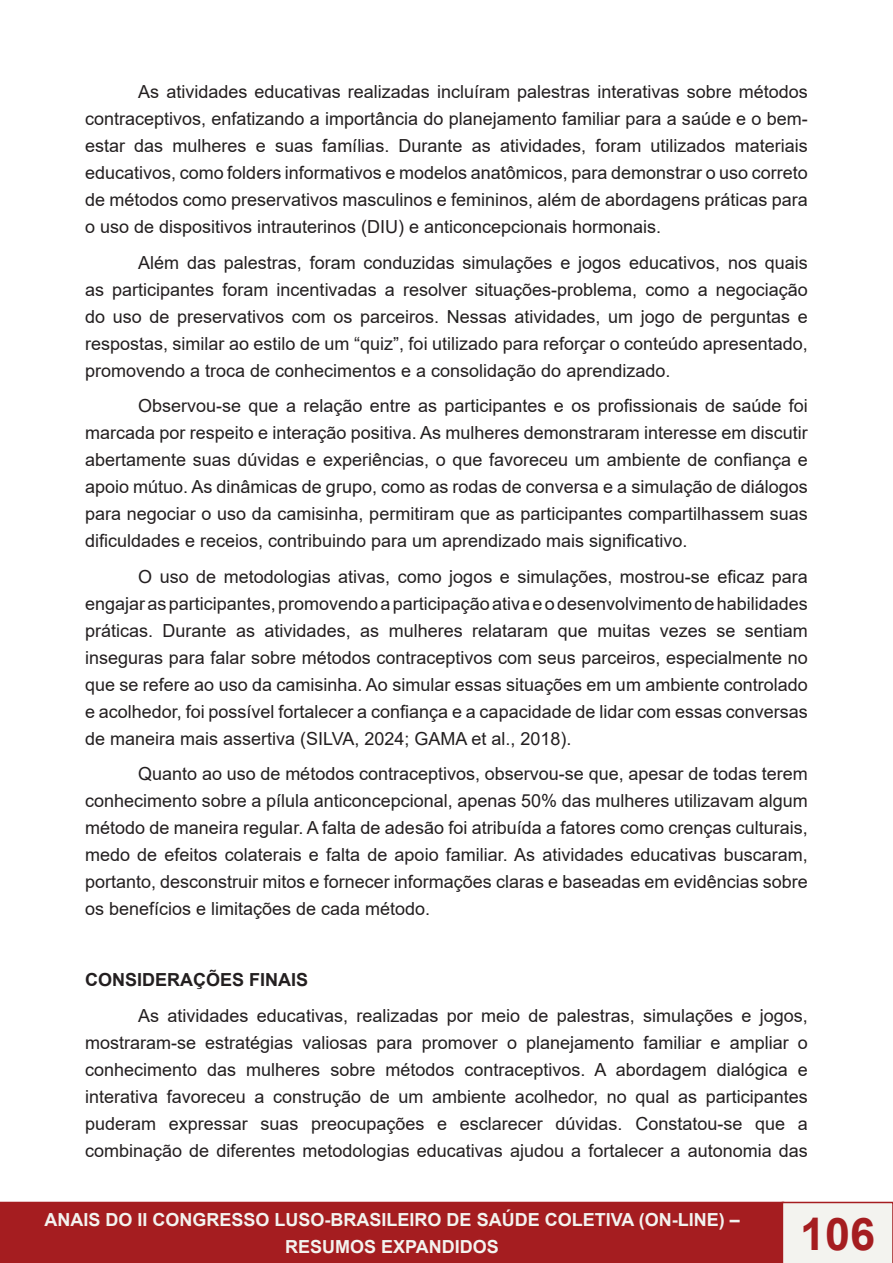
<style>
.page{position:relative;width:893px;height:1263px;background:#fff}
.page>*{position:absolute;margin:0;border:0;box-sizing:border-box;transform-origin:0 0}
.t1{font:700 45px "Arial";color:#a51d20}
.Normal__Web{font:18px/27px "Arial";color:#231f20;text-align:justify}
.t2{font:700 18px/27px "Arial";color:#f3f3ef;text-align:center}
.t3{font:700 18px "Arial";color:#231f20}
</style>
<div class="page">
<div style="left:1px;top:1202px;width:782px;height:60px;background:#a51d20"></div>
<div style="left:0;top:1202px;width:784px;height:61px;border:2px solid #a51d20"></div>
<div style="left:782px;top:1202px;width:111px;height:61px;background:#f3f3ef"></div>
<p class="Normal__Web" style="left:85px;top:78px;width:724px;text-indent:53px">As atividades educativas realizadas incluíram palestras interativas sobre métodos contraceptivos, enfatizando a importância do planejamento familiar para a saúde e o bem&shy;estar das mulheres e suas famílias. Durante as atividades, foram utilizados materiais educativos, como folders informativos e modelos anatômicos, para demonstrar o uso correto de métodos como preservativos masculinos e femininos, além de abordagens práticas para o uso de dispositivos intrauterinos (DIU) e anticoncepcionais hormonais.</p>
<p class="Normal__Web" style="left:85px;top:249px;width:724px;text-indent:53px">Além das palestras, foram conduzidas simulações e jogos educativos, nos quais as participantes foram incentivadas a resolver situações-problema, como a negociação do uso de preservativos com os parceiros. Nessas atividades, um jogo de perguntas e respostas, similar ao estilo de um “quiz”, foi utilizado para reforçar o conteúdo apresentado, promovendo a troca de conhecimentos e a consolidação do aprendizado.</p>
<p class="Normal__Web" style="left:85px;top:392px;width:724px;text-indent:53px">Observou-se que a relação entre as participantes e os profissionais de saúde foi marcada por respeito e interação positiva. As mulheres demonstraram interesse em discutir abertamente suas dúvidas e experiências, o que favoreceu um ambiente de confiança e apoio mútuo. As dinâmicas de grupo, como as rodas de conversa e a simulação de diálogos para negociar o uso da camisinha, permitiram que as participantes compartilhassem suas dificuldades e receios, contribuindo para um aprendizado mais significativo.</p>
<p class="Normal__Web" style="left:85px;top:563px;width:724px;text-indent:53px">O uso de metodologias ativas, como jogos e simulações, mostrou-se eficaz para engajar as participantes, promovendo a participação ativa e o desenvolvimento de habilidades práticas. Durante as atividades, as mulheres relataram que muitas vezes se sentiam inseguras para falar sobre métodos contraceptivos com seus parceiros, especialmente no que se refere ao uso da camisinha. Ao simular essas situações em um ambiente controlado e acolhedor, foi possível fortalecer a confiança e a capacidade de lidar com essas conversas de maneira mais assertiva (SILVA, 2024; GAMA et al., 2018).</p>
<p class="Normal__Web" style="left:85px;top:760px;width:724px;text-indent:53px">Quanto ao uso de métodos contraceptivos, observou-se que, apesar de todas terem conhecimento sobre a pílula anticoncepcional, apenas 50% das mulheres utilizavam algum método de maneira regular. A falta de adesão foi atribuída a fatores como crenças culturais, medo de efeitos colaterais e falta de apoio familiar. As atividades educativas buscaram, portanto, desconstruir mitos e fornecer informações claras e baseadas em evidências sobre os benefícios e limitações de cada método.</p>
<p class="t3" style="left:85px;top:967px;width:225px">CONSIDERAÇÕES FINAIS</p>
<p class="Normal__Web" style="left:85px;top:1002px;width:724px;text-indent:53px">As atividades educativas, realizadas por meio de palestras, simulações e jogos, mostraram-se estratégias valiosas para promover o planejamento familiar e ampliar o conhecimento das mulheres sobre métodos contraceptivos. A abordagem dialógica e interativa favoreceu a construção de um ambiente acolhedor, no qual as participantes puderam expressar suas preocupações e esclarecer dúvidas. Constatou-se que a combinação de diferentes metodologias educativas ajudou a fortalecer a autonomia das</p>
<p class="t2" style="left:45px;top:1206px;width:697px">ANAIS DO II CONGRESSO LUSO-BRASILEIRO DE SAÚDE COLETIVA (ON-LINE) –<br>RESUMOS EXPANDIDOS</p>
<h1 class="t1" style="left:800px;top:1202px;width:77px">106</h1>
</div>
